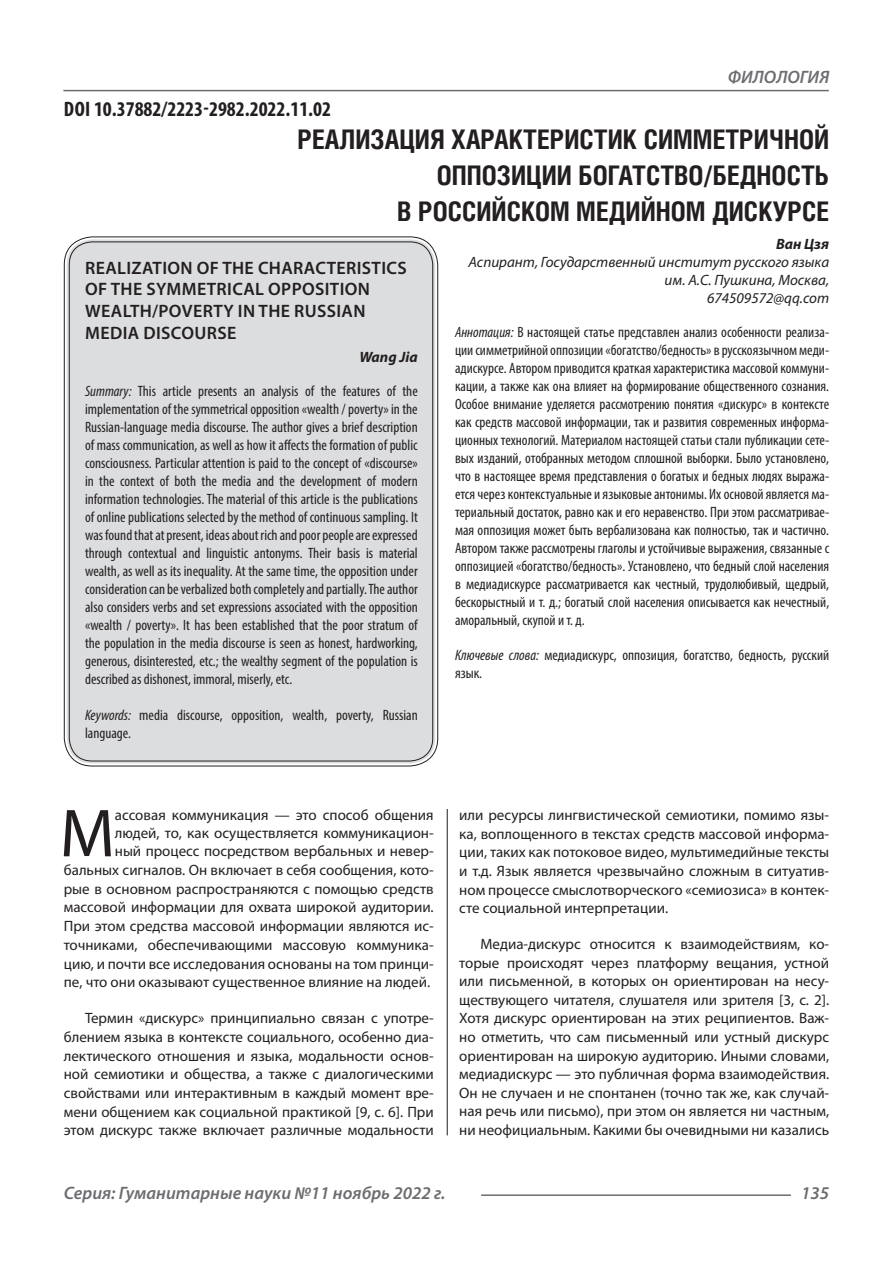
<style>
.page{position:relative;width:893px;height:1263px;background:#fff}
.page>*{position:absolute;margin:0;border:0;box-sizing:border-box;transform-origin:0 0}
.Статья_текст_первый{font:68.4px "Myriad Pro";color:#231f20}
.Статья_название{font:700 27px "Helios Cond C";color:#231f20}
.ДОИ{font:700 condensed 21px "Myriad Pro";color:#231f20}
.Статья_название_англ{font:600 18px/21.6px "Myriad Pro";letter-spacing:.02em;color:#231f20}
.t1{font:italic 600 18px "Myriad Pro";color:#6c6d70}
.Статья_аннотация_тек{font:condensed 15px/18px "Myriad Pro";color:#231f20;text-align:justify}
.Статья_аннотация_анг{font:condensed 15px/18px "Myriad Pro";color:#231f20;text-align:justify}
.Статья_текст{font:15px/18.6px "Myriad Pro";color:#231f20;text-align:justify}
.Статья_текст_первый-2{font:15px/18.6px "Myriad Pro";color:#231f20;text-align:right}
.Статья_автор_инфо{font:italic 15px/18px "Myriad Pro";color:#231f20;text-align:right}
.Статья_автор_англ{font:italic 700 15px "Myriad Pro";color:#231f20}
.Статья_автор_фио_рус{font:italic 700 15px "Myriad Pro";color:#231f20}
.s1{font-style:italic}
</style>
<div class="page">
<hr style="left:447px;top:128px;width:1px;height:1007px;background:#231f20">
<hr style="left:63px;top:90px;width:766px;height:1px;background:#6c6d70">
<hr style="left:481px;top:1194px;width:310px;height:2px;background:#6c6d70">
<div style="left:67px;top:239px;width:368px;height:524px;background:#dcdddf;border-radius:26px"></div>
<p class="ДОИ" style="left:64px;top:96px;width:269px">DOI 10.37882/2223-2982.2022.11.02</p>
<p class="t1" style="left:728px;top:66px;width:103px">ФИЛОЛОГИЯ</p>
<p class="Статья_название" style="left:298px;top:124px;width:533px">РЕАЛИЗАЦИЯ ХАРАКТЕРИСТИК СИММЕТРИЧНОЙ</p>
<p class="Статья_название" style="left:437px;top:160px;width:394px">ОППОЗИЦИИ БОГАТСТВО/БЕДНОСТЬ</p>
<p class="Статья_название" style="left:397px;top:196px;width:433px">В РОССИЙСКОМ МЕДИЙНОМ ДИСКУРСЕ</p>
<p class="Статья_автор_фио_рус" style="left:776px;top:235px;width:55px">Ван Цзя</p>
<p class="Статья_автор_инфо" style="left:469px;top:253px;width:362px">Аспирант, Государственный институт русского языка им. А.С. Пушкина, Москва,</p>
<p class="Статья_автор_инфо" style="left:707px;top:289px;width:124px">674509572@qq.com</p>
<p class="Статья_аннотация_тек" style="left:455px;top:322px;width:376px"><span class="s1">Аннотация:</span> В настоящей статье представлен анализ особенности реализа&shy;ции симметрийной оппозиции «богатство/бедность» в русскоязычном меди&shy;адискурсе. Автором приводится краткая характеристика массовой коммуни&shy;кации, а также как она влияет на формирование общественного сознания.<br>Особое внимание уделяется рассмотрению понятия «дискурс» в контексте как средств массовой информации, так и развития современных информа&shy;ционных технологий. Материалом настоящей статьи стали публикации сете&shy;вых изданий, отобранных методом сплошной выборки. Было установлено, что в настоящее время представления о богатых и бедных людях выража&shy;ется через контекстуальные и языковые антонимы. Их основой является ма&shy;териальный достаток, равно как и его неравенство. При этом рассматривае&shy;мая оппозиция может быть вербализована как полностью, так и частично.<br>Автором также рассмотрены глаголы и устойчивые выражения, связанные с оппозицией «богатство/бедность». Установлено, что бедный слой населения в медиадискурсе рассматривается как честный, трудолюбивый, щедрый, бескорыстный и т. д.; богатый слой населения описывается как нечестный, аморальный, скупой и т. д.</p>
<p class="Статья_аннотация_тек" style="left:455px;top:646px;width:376px"><span class="s1">Ключевые слова:</span> медиадискурс, оппозиция, богатство, бедность, русский язык.</p>
<p class="Статья_название_англ" style="left:85px;top:256px;width:323px">REALIZATION OF THE CHARACTERISTICS<br>OF THE SYMMETRICAL OPPOSITION<br>WEALTH/POVERTY IN THE RUSSIAN<br>MEDIA DISCOURSE</p>
<p class="Статья_автор_англ" style="left:359px;top:347px;width:60px">Wang Jia</p>
<p class="Статья_аннотация_анг" style="left:85px;top:382px;width:334px"><span class="s1">Summary:</span> This article presents an analysis of the features of the implementation of the symmetrical opposition «wealth / poverty» in the Russian-language media discourse. The author gives a brief description of mass communication, as well as how it affects the formation of public consciousness. Particular attention is paid to the concept of «discourse» in the context of both the media and the development of modern information technologies. The material of this article is the publications of online publications selected by the method of continuous sampling. It was found that at present, ideas about rich and poor people are expressed through contextual and linguistic antonyms. Their basis is material wealth, as well as its inequality. At the same time, the opposition under consideration can be verbalized both completely and partially. The author also considers verbs and set expressions associated with the opposition «wealth / poverty». It has been established that the poor stratum of the population in the media discourse is seen as honest, hardworking, generous, disinterested, etc.; the wealthy segment of the population is described as dishonest, immoral, miserly, etc.</p>
<p class="Статья_аннотация_анг" style="left:85px;top:706px;width:334px"><span class="s1">Keywords:</span> media discourse, opposition, wealth, poverty, Russian language.</p>
<p class="Статья_текст_первый-2" style="left:64px;top:806px;width:371px">ассовая коммуникация — это способ общения<br>людей, то, как осуществляется коммуникацион-<br>ный процесс посредством вербальных и невер&shy;бальных сигналов. Он включает в себя сообщения, кото&shy;рые в основном распространяются с помощью средств массовой информации для охвата широкой аудитории.<br>При этом средства массовой информации являются ис&shy;точниками, обеспечивающими массовую коммуника&shy;цию, и почти все исследования основаны на том принци&shy;пе, что они оказывают существенное влияние на людей.</p>
<p class="Статья_текст" style="left:64px;top:1008px;width:371px;text-indent:21px">Термин «дискурс» принципиально связан с употре&shy;блением языка в контексте социального, особенно диа&shy;лектического отношения и языка, модальности основ&shy;ной семиотики и общества, а также с диалогическими свойствами или интерактивным в каждый момент вре&shy;мени общением как социальной практикой [9, c. 6]. При этом дискурс также включает различные модальности</p>
<p class="Статья_текст_первый" style="left:60px;top:791px;width:57px">М</p>
<p class="Статья_текст" style="left:459px;top:806px;width:371px">или ресурсы лингвистической семиотики, помимо язы&shy;ка, воплощенного в текстах средств массовой информа&shy;ции, таких как потоковое видео, мультимедийные тексты и т.д. Язык является чрезвычайно сложным в ситуатив&shy;ном процессе смыслотворческого «семиозиса» в контек&shy;сте социальной интерпретации.</p>
<p class="Статья_текст" style="left:459px;top:934px;width:371px;text-indent:21px">Медиа-дискурс относится к взаимодействиям, ко&shy;торые происходят через платформу вещания, устной или письменной, в которых он ориентирован на несу&shy;ществующего читателя, слушателя или зрителя [3, c. 2].<br>Хотя дискурс ориентирован на этих реципиентов. Важ&shy;но отметить, что сам письменный или устный дискурс ориентирован на широкую аудиторию. Иными словами, медиадискурс — это публичная форма взаимодействия.<br>Он не случаен и не спонтанен (точно так же, как случай&shy;ная речь или письмо), при этом он является ни частным, ни неофициальным. Какими бы очевидными ни казались</p>
<p class="t1" style="left:64px;top:1182px;width:383px">Серия: Гуманитарные науки №11 ноябрь 2022 г.</p>
<p class="t1" style="left:801px;top:1182px;width:30px">135</p>
</div>
